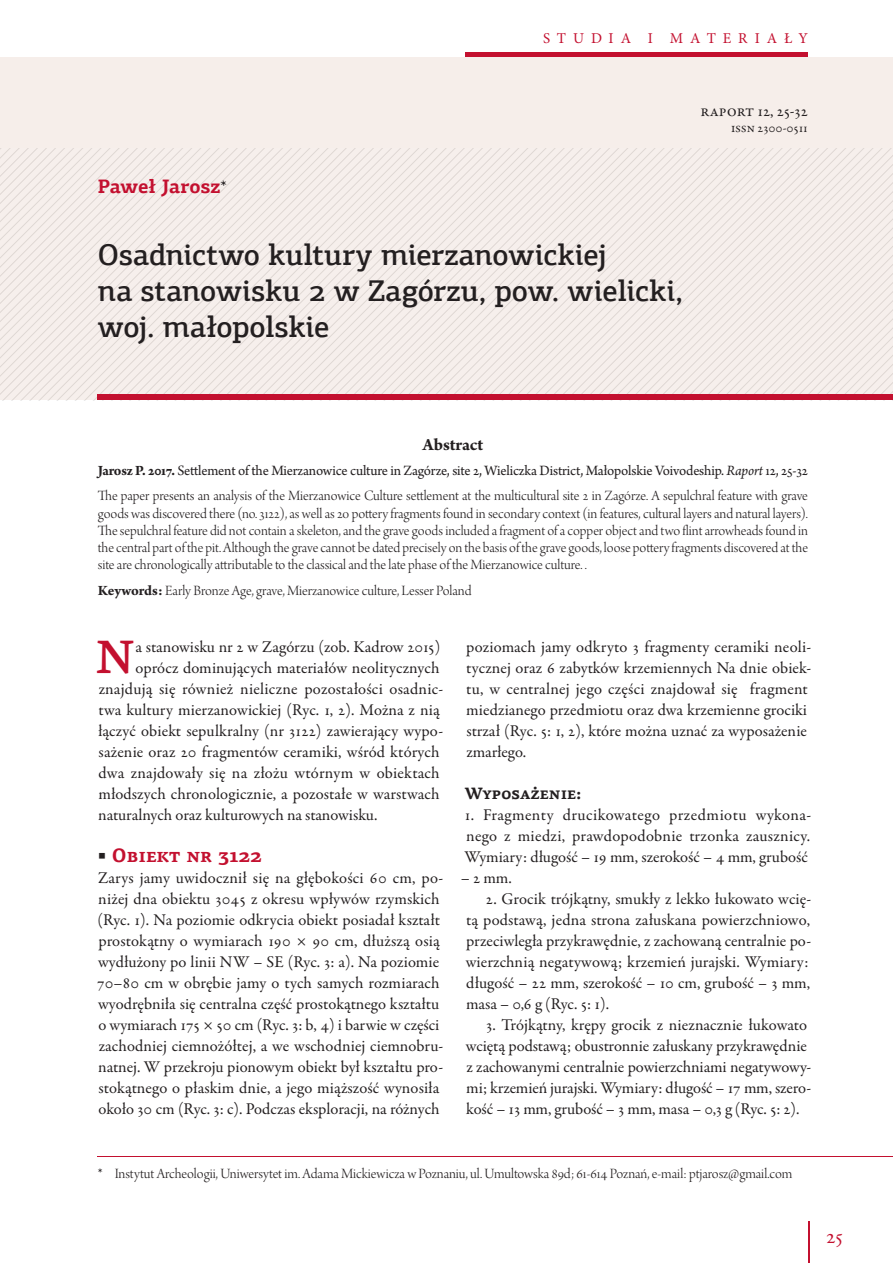
<style>
.page{position:relative;width:893px;height:1263px;background:#fff}
.page>*{position:absolute;margin:0;border:0;box-sizing:border-box;transform-origin:0 0}
.Styl_akapitowy_1{font:500 46.95px "PF Agora Serif Pro";color:#c3102f}
.t1{font:500 30px/36px "PF Agora Slab Pro";letter-spacing:-.005em;color:#231f20}
.t2{font:21px "Adobe Garamond Pro";color:#c3102f}
.Styl_akapitowy_1-2{font:700 19.5px "PF Agora Serif Pro";color:#c3102f}
.t3{font:700 19.5px "PF Agora Slab Pro";color:#c3102f}
.Styl_akapitowy_2{font:700 18px "Arno Pro";color:#231f20}
.Styl_akapitowy_1-3{font:16.5px/21px "Garamond Premr Pro";letter-spacing:.005em;color:#231f20}
.Styl_akapitowy_1-4{font:700 16.5px "PF Agora Serif Pro";color:#231f20}
.Styl_akapitowy_2-2{font:15px/17.2px "Arno Pro Light Display";color:#231f20;text-align:justify}
.Styl_akapitowy_2-3{font:15px "Arno Pro";letter-spacing:-.01em;color:#231f20}
.t4{font:15px "Minion Pro";letter-spacing:.465em;color:#c3102f}
.Styl_akapitowy_1-5{font:13.5px "Garamond Premr Pro";letter-spacing:-.01em;color:#231f20}
.s1{font-family:"Garamond Premr Pro";font-weight:400;color:#231f20}
.s2{font-weight:700}
.s3{font-style:italic}
.s4{font-family:"Arno Pro";font-weight:700}
.s5{font-family:"Garamond Premr Pro"}
</style>
<div class="page">
<hr style="left:808px;top:1221px;width:1px;height:42px;background:#c3102f">
<div style="left:466px;top:52px;width:342px;height:5px;background:#c3102f"></div>
<div style="left:0;top:57px;width:893px;height:343px;background:#f6eeea"></div>
<svg style="left:0;top:148px;width:893px;height:252px"></svg>
<div style="left:98px;top:395px;width:795px;height:5px;background:#c3102f"></div>
<hr style="left:98px;top:1156px;width:795px;height:1px;background:#c3102f">
<p class="t4" style="left:543px;top:28px;width:266px">STUDIA I MATERIAŁY</p>
<p class="t3" style="left:98px;top:174px;width:131px">Paweł Jarosz<span class="s1">*</span></p>
<p class="t1" style="left:98px;top:237px;width:586px">Osadnictwo kultury mierzanowickiej<br>na stanowisku 2 w Zagórzu, pow. wielicki, woj. małopolskie</p>
<p class="Styl_akapitowy_1-3" style="left:701px;top:101px;width:109px">raport 12, 25-32</p>
<p class="Styl_akapitowy_1-5" style="left:731px;top:120px;width:78px">issn 2300-0511</p>
<p class="Styl_akapitowy_2" style="left:422px;top:434px;width:62px">Abstract</p>
<p class="Styl_akapitowy_2-3" style="left:98px;top:461px;width:712px"><span class="s2">Jarosz P. 2017.</span> Settlement of the Mierzanowice culture in Zagórze, site 2, Wieliczka District, Małopolskie Voivodeship. <span class="s3">Raport</span> 12, 25-32</p>
<p class="Styl_akapitowy_2-2" style="left:98px;top:488px;width:712px">The paper presents an analysis of the Mierzanowice Culture settlement at the multicultural site 2 in Zagórze. A sepulchral feature with grave goods was discovered there (no. 3122), as well as 20 pottery fragments found in secondary context (in features, cultural layers and natural layers).<br>The sepulchral feature did not contain a skeleton, and the grave goods included a fragment of a copper object and two flint arrowheads found in the central part of the pit. Although the grave cannot be dated precisely on the basis of the grave goods, loose pottery fragments discovered at the site are chronologically attributable to the classical and the late phase of the Mierzanowice culture. .</p>
<p class="Styl_akapitowy_2-2" style="left:98px;top:583px;width:375px"><span class="s4">Keywords:</span> Early Bronze Age, grave, Mierzanowice culture, Lesser Poland</p>
<p class="Styl_akapitowy_1" style="left:96px;top:628px;width:41px">N</p>
<p class="Styl_akapitowy_1-3" style="left:136px;top:637px;width:306px">a stanowisku nr 2 w Zagórzu (zob. Kadrow 2015)</p>
<p class="Styl_akapitowy_1-3" style="left:136px;top:658px;width:305px">oprócz dominujących materiałów neolitycznych</p>
<p class="Styl_akapitowy_1-3" style="left:99px;top:679px;width:346px">znajdują się również nieliczne pozostałości osadnic-</p>
<p class="Styl_akapitowy_1-3" style="left:98px;top:700px;width:343px">twa kultury mierzanowickiej (Ryc. 1, 2). Można z nią</p>
<p class="Styl_akapitowy_1-3" style="left:98px;top:721px;width:347px">łączyć obiekt sepulkralny (nr 3122) zawierający wypo-</p>
<p class="Styl_akapitowy_1-3" style="left:99px;top:742px;width:342px">sażenie oraz 20 fragmentów ceramiki, wśród których</p>
<p class="Styl_akapitowy_1-3" style="left:98px;top:763px;width:343px">dwa znajdowały się na złożu wtórnym w obiektach</p>
<p class="Styl_akapitowy_1-3" style="left:98px;top:784px;width:343px">młodszych chronologicznie, a pozostałe w warstwach</p>
<p class="Styl_akapitowy_1-3" style="left:98px;top:805px;width:281px">naturalnych oraz kulturowych na stanowisku.</p>
<p class="Styl_akapitowy_1-2" style="left:98px;top:843px;width:165px"><sup>■</sup> Obiekt nr 3122</p>
<p class="Styl_akapitowy_1-3" style="left:97px;top:868px;width:348px">Zarys jamy uwidocznił się na głębokości 60 cm, po&shy;niżej dna obiektu 3045 z okresu wpływów rzymskich (Ryc. 1). Na poziomie odkrycia obiekt posiadał kształt prostokątny o wymiarach 190 × 90 cm, dłuższą osią wydłużony po linii NW – SE (Ryc. 3: a). Na poziomie 70–80 cm w obrębie jamy o tych samych rozmiarach wyodrębniła się centralna część prostokątnego kształtu o wymiarach 175 × 50 cm (Ryc. 3: b, 4) i barwie w części zachodniej ciemnożółtej, a we wschodniej ciemnobru&shy;natnej. W przekroju pionowym obiekt był kształtu pro&shy;stokątnego o płaskim dnie, a jego miąższość wynosiła około 30 cm (Ryc. 3: c). Podczas eksploracji, na różnych</p>
<p class="Styl_akapitowy_1-3" style="left:466px;top:637px;width:347px">poziomach jamy odkryto 3 fragmenty ceramiki neoli&shy;tycznej oraz 6 zabytków krzemiennych Na dnie obiek&shy;tu, w centralnej jego części znajdował się fragment miedzianego przedmiotu oraz dwa krzemienne grociki strzał (Ryc. 5: 1, 2), które można uznać za wyposażenie zmarłego.</p>
<p class="Styl_akapitowy_1-4" style="left:465px;top:783px;width:118px">Wyposażenie:</p>
<p class="Styl_akapitowy_1-3" style="left:465px;top:805px;width:348px;text-align:justify">1. Fragmenty drucikowatego przedmiotu wykona&shy;nego z miedzi, prawdopodobnie trzonka zausznicy.<br>Wymiary: długość – 19 mm, szerokość – 4 mm, grubość</p>
<p class="Styl_akapitowy_1-3" style="left:461px;top:868px;width:53px">– 2 mm.</p>
<p class="Styl_akapitowy_1-3" style="left:466px;top:889px;width:347px;text-indent:20px">2. Grocik trójkątny, smukły z lekko łukowato wcię&shy;tą podstawą, jedna strona załuskana powierzchniowo, przeciwległa przykrawędnie, z zachowaną centralnie po&shy;wierzchnią negatywową; krzemień jurajski. Wymiary: długość – 22 mm, szerokość – 10 cm, grubość – 3 mm, masa – 0,6 g (Ryc. 5: 1).</p>
<p class="Styl_akapitowy_1-3" style="left:466px;top:1015px;width:347px;text-indent:20px">3. Trójkątny, krępy grocik z nieznacznie łukowato wciętą podstawą; obustronnie załuskany przykrawędnie z zachowanymi centralnie powierzchniami negatywowy&shy;mi; krzemień jurajski. Wymiary: długość – 17 mm, szero&shy;kość – 13 mm, grubość – 3 mm, masa – 0,3 g (Ryc. 5: 2).</p>
<p class="Styl_akapitowy_2-2" style="left:98px;top:1166px;width:696px"><span class="s5">*</span> Instytut Archeologii, Uniwersytet im. Adama Mickiewicza w Poznaniu, ul. Umultowska 89d; 61-614 Poznań, e-mail: ptjarosz@gmail.com</p>
<p class="t2" style="left:826px;top:1224px;width:19px">25</p>
</div>
